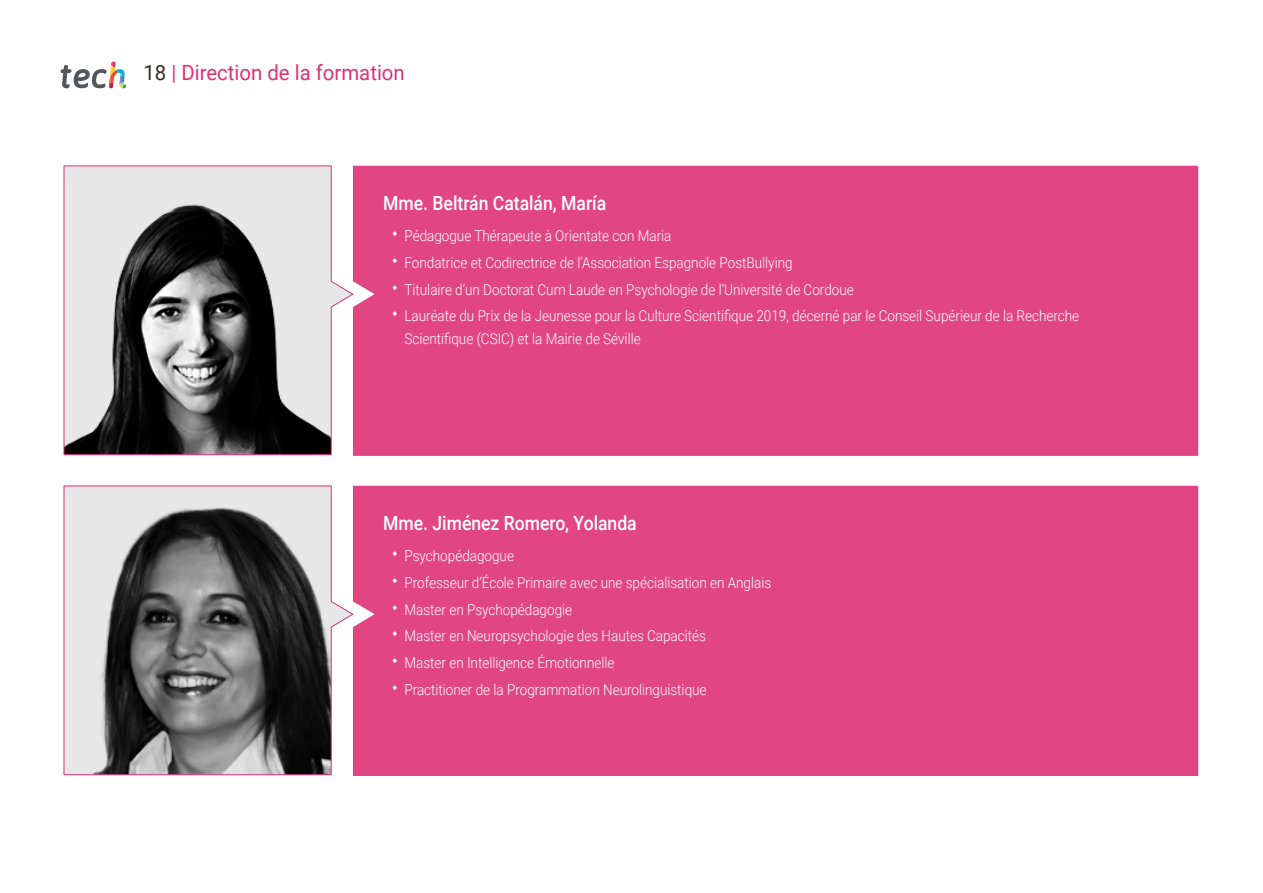
<style>
.page{position:relative;width:1263px;height:893px;background:#fff}
.page>*{position:absolute;margin:0;border:0;box-sizing:border-box;transform-origin:0 0}
.t1{font:21px "Roboto";color:#df3174}
.t2{font:500 19.5px "Roboto";color:#fff;scale:.9 1}
.t3{font:300 15px/26.7px "Roboto";color:#fff;scale:.9 1}
.s1{color:#312e20}
</style>
<div class="page">
<svg style="left:61px;top:62px;width:65px;height:27px"></svg>
<div style="left:353px;top:166px;width:845px;height:290px;background:#e24682"></div>
<svg style="left:64px;top:166px;width:289px;height:289px;background:#969495"></svg>
<div style="left:353px;top:486px;width:845px;height:290px;background:#e24682"></div>
<svg style="left:64px;top:486px;width:289px;height:289px;background:#868585"></svg>
<svg style="left:393px;top:231px;width:4px;height:5px"></svg>
<svg style="left:393px;top:258px;width:4px;height:5px"></svg>
<svg style="left:393px;top:285px;width:4px;height:5px"></svg>
<svg style="left:393px;top:311px;width:4px;height:5px"></svg>
<svg style="left:393px;top:551px;width:4px;height:5px"></svg>
<svg style="left:393px;top:578px;width:4px;height:5px"></svg>
<svg style="left:393px;top:605px;width:4px;height:5px"></svg>
<svg style="left:393px;top:631px;width:4px;height:5px"></svg>
<svg style="left:393px;top:658px;width:4px;height:5px"></svg>
<svg style="left:393px;top:685px;width:4px;height:5px"></svg>
<h1 class="t1" style="left:144px;top:57px;width:263px"><span class="s1">18</span> | Direction de la formation</h1>
<h2 class="t2" style="left:383px;top:189px;width:249px">Mme. Beltrán Catalán, María</h2>
<p class="t3" style="left:404px;top:222px;width:751px">Pédagogue Thérapeute à Orientate con Maria<br>Fondatrice et Codirectrice de l’Association Espagnole PostBullying<br>Titulaire d’un Doctorat Cum Laude en Psychologie de l’Université de Cordoue<br>Lauréate du Prix de la Jeunesse pour la Culture Scientifique 2019, décerné par le Conseil Supérieur de la Recherche</p>
<p class="t3" style="left:404px;top:325px;width:264px">Scientifique (CSIC) et la Mairie de Séville</p>
<h2 class="t2" style="left:383px;top:510px;width:283px">Mme. Jiménez Romero, Yolanda</h2>
<p class="t3" style="left:404px;top:542px;width:409px">Psychopédagogue<br>Professeur d’École Primaire avec une spécialisation en Anglais Master en Psychopédagogie<br>Master en Neuropsychologie des Hautes Capacités<br>Master en Intelligence Émotionnelle<br>Practitioner de la Programmation Neurolinguistique</p>
</div>
